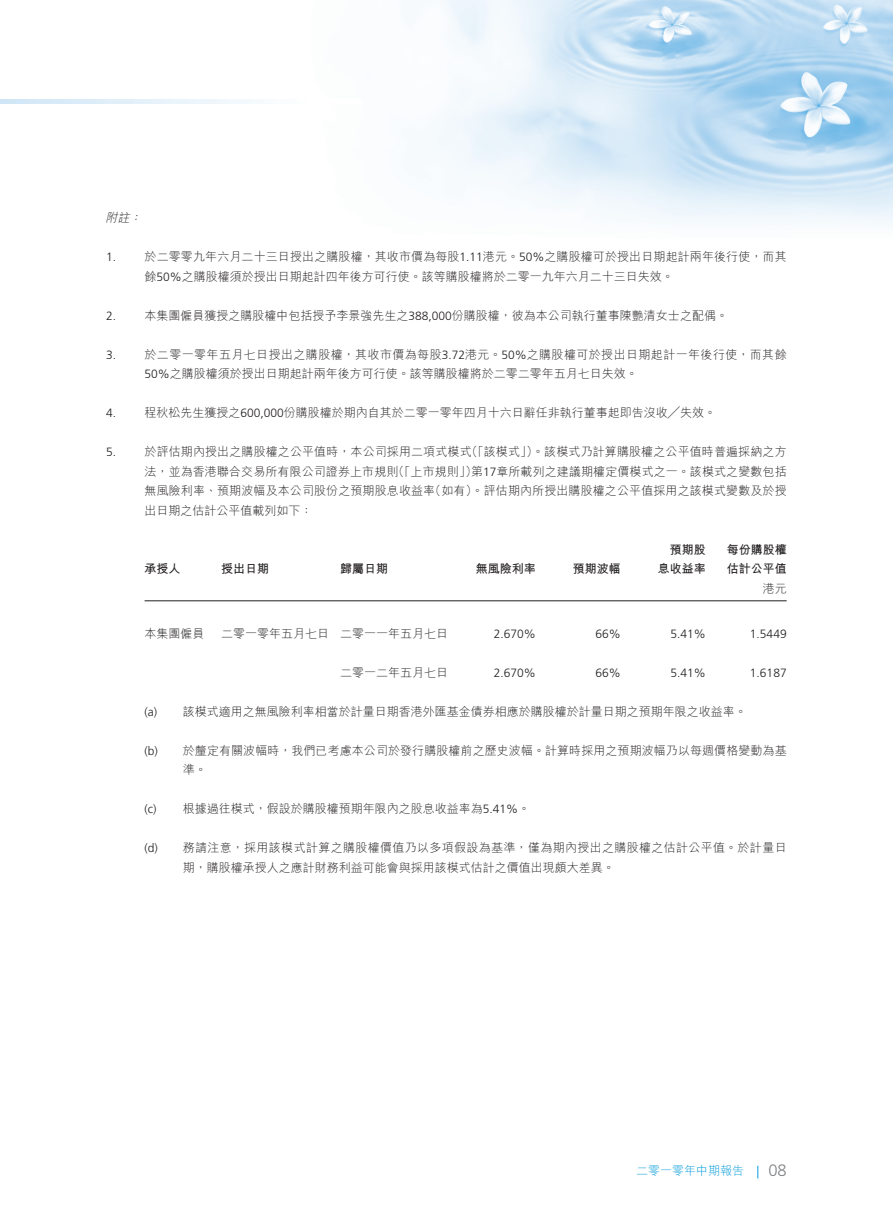
<style>
.page{position:relative;width:893px;height:1212px;background:#fff}
.page>*{position:absolute;margin:0;border:0;box-sizing:border-box;transform-origin:0 0}
.t1{font:300 16.5px "Frutiger LT Std";color:#808285}
.t2{font:12px/19.5px "M Hei HK Light E Ten B5 H";color:#231f20}
.t3{font:12px/19.5px "M Hei HK Light E Ten B5 H";letter-spacing:.035em;color:#231f20}
.t4{font:12px/19.5px "M Hei HK Light E Ten B5 H";letter-spacing:.03em;color:#231f20}
.t5{font:300 12px "Frutiger LT Std";color:#231f20}
.t6{font:12px "M Hei HK Bold E Ten B5 H";color:#231f20}
.t7{font:12px "M Hei HK Light E Ten B5 H";color:#069ddc}
.t8{font:italic 12px "M Hei HK Light E Ten B5 H";color:#231f20}
.s1{font-family:"Frutiger LT Std";font-weight:300}
</style>
<div class="page">
<img style="left:0;top:0;width:893px;height:602px">
<svg style="left:757px;top:1166px;width:1px;height:12px"></svg>
<svg style="left:1px;top:99px;width:360px;height:4px"></svg>
<hr style="left:145px;top:600px;width:642px;height:1px;background:#231f20">
<p class="t8" style="left:105px;top:213px;width:40px">附註：</p>
<p class="t2" style="left:145px;top:249px;width:644px;text-indent:-38px"><span class="s1">1.</span> 於二零零九年六月二十三日授出之購股權，其收市價為每股<span class="s1">1.11</span>港元。<span class="s1">50%</span>之購股權可於授出日期起計兩年後行使，而其餘<span class="s1">50%</span>之購股權須於授出日期起計四年後方可行使。該等購股權將於二零一九年六月二十三日失效。</p>
<p class="t2" style="left:106px;top:307px;width:623px"><span class="s1">2.</span> 本集團僱員獲授之購股權中包括授予李景強先生之<span class="s1">388,000</span>份購股權，彼為本公司執行董事陳艷清女士之配偶。</p>
<p class="t3" style="left:145px;top:346px;width:644px;text-indent:-38px"><span class="s1">3.</span> 於二零一零年五月七日授出之購股權，其收市價為每股<span class="s1">3.72</span>港元。<span class="s1">50%</span>之購股權可於授出日期起計一年後行使，而其餘<br><span class="s1">50%</span>之購股權須於授出日期起計兩年後方可行使。該等購股權將於二零二零年五月七日失效。</p>
<p class="t2" style="left:106px;top:405px;width:611px"><span class="s1">4.</span> 程秋松先生獲授之<span class="s1">600,000</span>份購股權於期內自其於二零一零年四月十六日辭任非執行董事起即告沒收╱失效。</p>
<p class="t2" style="left:145px;top:444px;width:644px;text-align:justify;text-indent:-38px"><span class="s1">5.</span> 於評估期內授出之購股權之公平值時，本公司採用二項式模式（「該模式」）。該模式乃計算購股權之公平值時普遍採納之方法，並為香港聯合交易所有限公司證券上市規則（「上市規則」）第<span class="s1">17</span>章所載列之建議期權定價模式之一。該模式之變數包括無風險利率、預期波幅及本公司股份之預期股息收益率（如有）。評估期內所授出購股權之公平值採用之該模式變數及於授出日期之估計公平值載列如下：</p>
<p class="t6" style="left:670px;top:545px;width:37px">預期股</p>
<p class="t6" style="left:727px;top:545px;width:61px">每份購股權</p>
<p class="t6" style="left:145px;top:564px;width:38px">承授人</p>
<p class="t6" style="left:221px;top:564px;width:49px">授出日期</p>
<p class="t6" style="left:340px;top:564px;width:50px">歸屬日期</p>
<p class="t6" style="left:476px;top:564px;width:61px">無風險利率</p>
<p class="t6" style="left:573px;top:564px;width:49px">預期波幅</p>
<p class="t6" style="left:658px;top:564px;width:49px">息收益率</p>
<p class="t6" style="left:727px;top:564px;width:61px">估計公平值</p>
<p class="t2" style="left:763px;top:580px;width:25px">港元</p>
<p class="t2" style="left:145px;top:625px;width:61px">本集團僱員</p>
<p class="t2" style="left:221px;top:625px;width:229px">二零一零年五月七日 二零一一年五月七日</p>
<p class="t5" style="left:494px;top:629px;width:44px">2.670%</p>
<p class="t5" style="left:595px;top:629px;width:27px">66%</p>
<p class="t5" style="left:670px;top:629px;width:37px">5.41%</p>
<p class="t5" style="left:750px;top:629px;width:38px">1.5449</p>
<p class="t2" style="left:340px;top:664px;width:110px">二零一二年五月七日</p>
<p class="t5" style="left:494px;top:668px;width:44px">2.670%</p>
<p class="t5" style="left:595px;top:668px;width:27px">66%</p>
<p class="t5" style="left:670px;top:668px;width:37px">5.41%</p>
<p class="t5" style="left:750px;top:668px;width:38px">1.6187</p>
<p class="t2" style="left:145px;top:703px;width:604px"><span class="s1">(a)</span> 該模式適用之無風險利率相當於計量日期香港外匯基金債券相應於購股權於計量日期之預期年限之收益率。</p>
<p class="t2" style="left:183px;top:742px;width:605px;text-indent:-38px"><span class="s1">(b)</span> 於釐定有關波幅時，我們已考慮本公司於發行購股權前之歷史波幅。計算時採用之預期波幅乃以每週價格變動為基準。</p>
<p class="t2" style="left:145px;top:801px;width:387px"><span class="s1">(c)</span> 根據過往模式，假設於購股權預期年限內之股息收益率為<span class="s1">5.41%</span>。</p>
<p class="t4" style="left:183px;top:840px;width:605px;text-indent:-38px"><span class="s1">(d)</span> 務請注意，採用該模式計算之購股權價值乃以多項假設為基準，僅為期內授出之購股權之估計公平值。於計量日期，購股權承授人之應計財務利益可能會與採用該模式估計之價值出現頗大差異。</p>
<p class="t7" style="left:636px;top:1166px;width:109px">二零一零年中期報告</p>
<h1 class="t1" style="left:768px;top:1164px;width:20px">08</h1>
</div>
